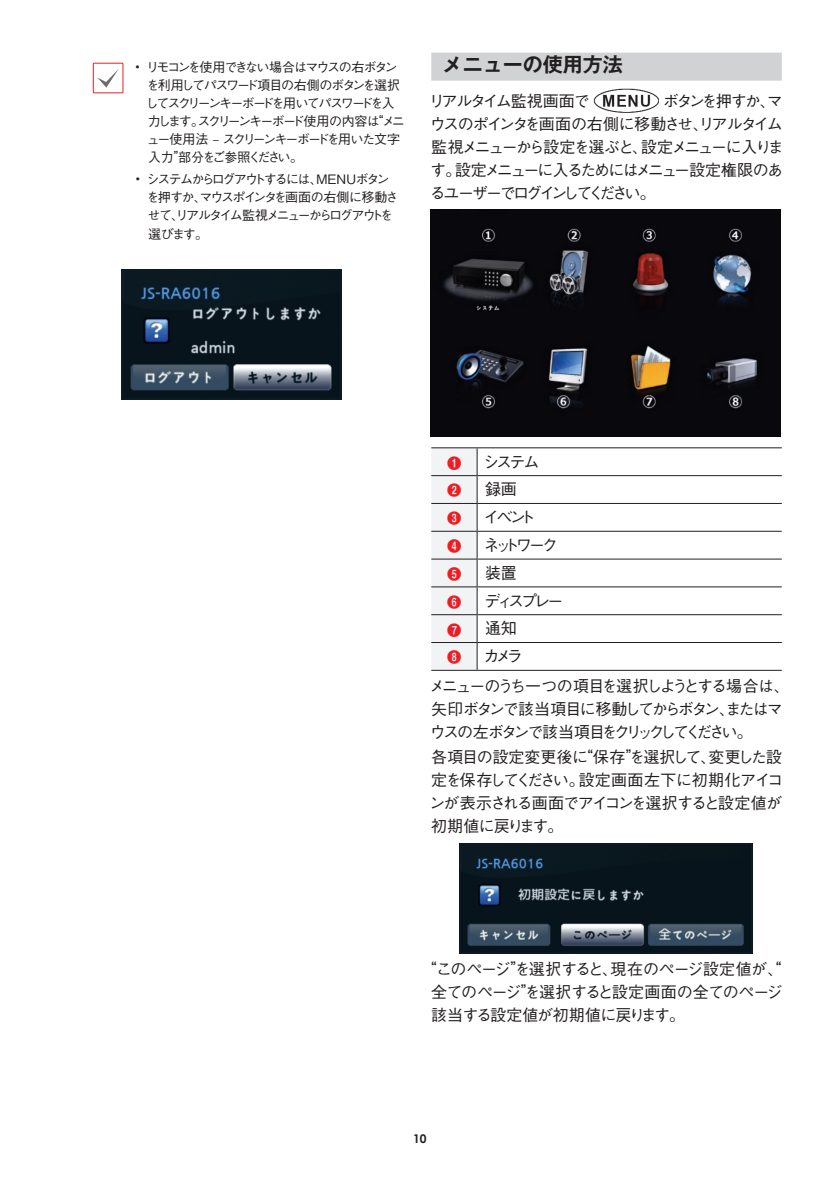
<style>
.page{position:relative;width:840px;height:1191px;background:#fff}
.page>*{position:absolute;margin:0;border:0;box-sizing:border-box;transform-origin:0 0}
.t1{font:700 20px "Gothic MB101 Pro De";color:#231f20}
.t2{font:500 16px/23px "Gothic BBB Pro";letter-spacing:-.115em;color:#231f20;text-align:justify}
.t3{font:500 16px/23px "Gothic BBB Pro";letter-spacing:-.155em;color:#231f20}
.t4{font:500 16px "Gothic BBB Pro";letter-spacing:-.075em;color:#231f20}
.t5{font:14px "Numberblackfilled";color:#ee1d23}
.t6{font:500 13px/18px "Gothic BBB Pro";letter-spacing:-.14em;color:#231f20}
.t7{font:700 12px "Century Gothic";color:#231f20}
.s1{font-family:"Gothic MB101 Pro De";font-weight:700}
</style>
<div class="page">
<div style="left:93px;top:63px;width:30px;height:30px;border:1px solid #ee1d23"></div>
<svg style="left:97px;top:69px;width:22px;height:19px"></svg>
<img style="left:121px;top:269px;width:220px;height:130px">
<div style="left:431px;top:53px;width:350px;height:28px;background:#d1d2d4"></div>
<img style="left:593px;top:88px;width:65px;height:25px">
<img style="left:430px;top:210px;width:350px;height:226px">
<hr style="left:431px;top:447px;width:46px;height:1px;background:#231f20">
<hr style="left:477px;top:447px;width:304px;height:1px;background:#231f20">
<hr style="left:477px;top:475px;width:304px;height:1px;background:#231f20">
<hr style="left:477px;top:503px;width:304px;height:1px;background:#231f20">
<hr style="left:477px;top:531px;width:304px;height:1px;background:#231f20">
<hr style="left:477px;top:558px;width:304px;height:1px;background:#231f20">
<hr style="left:477px;top:586px;width:304px;height:1px;background:#231f20">
<hr style="left:477px;top:614px;width:304px;height:1px;background:#231f20">
<hr style="left:477px;top:642px;width:304px;height:1px;background:#231f20">
<div style="left:431px;top:448px;width:46px;height:222px;background:#f2f3f4"></div>
<hr style="left:431px;top:670px;width:46px;height:1px;background:#231f20">
<hr style="left:477px;top:670px;width:304px;height:1px;background:#231f20">
<img style="left:459px;top:843px;width:292px;height:110px">
<p class="t6" style="left:145px;top:56px;width:261px;text-indent:-11px"><span class="s1">•</span> リモコンを使用できない場合はマウスの右ボタンを利用してパスワード項目の右側のボタンを選択してスクリーンキーボードを用いてパスワードを入力します。スクリーンキーボード使用の内容は“メニュー使用法 – スクリーンキーボードを用いた文字入力”部分をご参照ください。</p>
<p class="t6" style="left:146px;top:169px;width:253px;text-indent:-11px"><span class="s1">•</span> システムからログアウトするには、ＭＥＮＵボタンを押すか、マウスポインタを画面の右側に移動させて、リアルタイム監視メニューからログアウトを選びます。</p>
<p class="t1" style="left:442px;top:48px;width:181px">メニューの使用方法</p>
<p class="t4" style="left:428px;top:88px;width:162px">リアルタイム監視画面で</p>
<p class="t2" style="left:429px;top:87px;width:355px;text-indent:233px">ボタンを押すか、マウスのポインタを画面の右側に移動させ、リアルタイム監視メニューから設定を選ぶと、設定メニューに入ります。設定メニューに入るためにはメニュー設定権限のあるユーザーでログインしてください。</p>
<p class="t5" style="left:446px;top:456px;width:16px">1</p>
<p class="t2" style="left:482px;top:448px;width:58px">システム</p>
<p class="t5" style="left:446px;top:483px;width:16px">2</p>
<p class="t2" style="left:485px;top:476px;width:33px">録画</p>
<p class="t5" style="left:446px;top:511px;width:16px">3</p>
<p class="t2" style="left:483px;top:504px;width:53px">イベント</p>
<p class="t5" style="left:446px;top:539px;width:16px">4</p>
<p class="t2" style="left:483px;top:531px;width:75px">ネットワーク</p>
<p class="t5" style="left:446px;top:567px;width:16px">5</p>
<p class="t2" style="left:485px;top:559px;width:33px">装置</p>
<p class="t5" style="left:446px;top:595px;width:16px">6</p>
<p class="t2" style="left:484px;top:587px;width:81px">ディスプレー</p>
<p class="t5" style="left:446px;top:622px;width:16px">7</p>
<p class="t2" style="left:485px;top:615px;width:33px">通知</p>
<p class="t5" style="left:446px;top:650px;width:16px">8</p>
<p class="t2" style="left:429px;top:639px;width:362px;line-height:29.2px;text-indent:54px">カメラ<br>メニューのうち一つの項目を選択しようとする場合は、</p>
<p class="t3" style="left:429px;top:695px;width:354px">矢印ボタンで該当項目に移動してからボタン、またはマウスの左ボタンで該当項目をクリックしてください。</p>
<p class="t2" style="left:429px;top:744px;width:355px">各項目の設定変更後に“保存”を選択して、変更した設定を保存してください。設定画面左下に初期化アイコンが表示される画面でアイコンを選択すると設定値が初期値に戻ります。</p>
<p class="t2" style="left:431px;top:956px;width:353px;text-indent:-10px">“このページ”を選択すると、現在のページ設定値が、“全てのページ”を選択すると設定画面の全てのページ該当する設定値が初期値に戻ります。</p>
<p class="t7" style="left:413px;top:1131px;width:15px">10</p>
</div>
